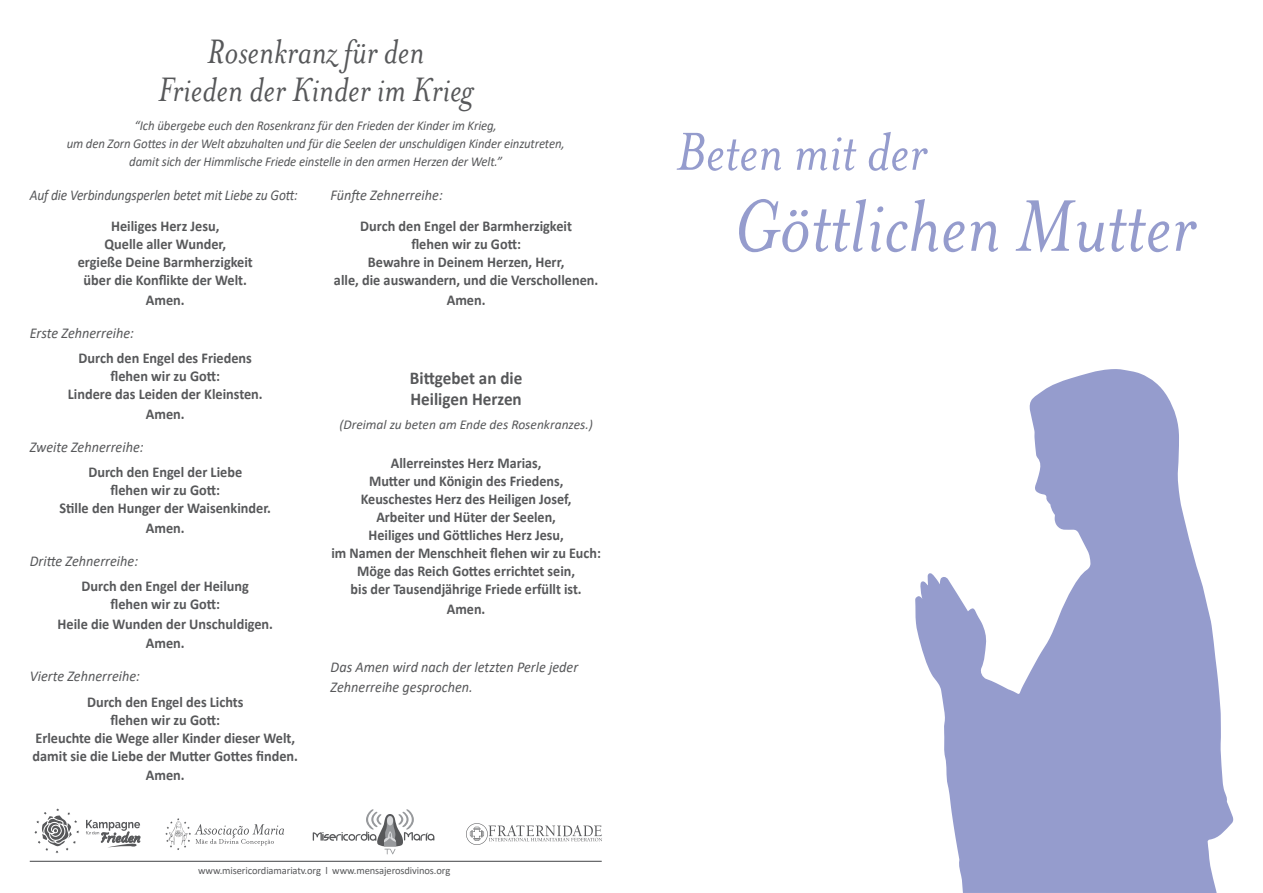
<style>
.page{position:relative;width:1263px;height:893px;background:#fff}
.page>*{position:absolute;margin:0;border:0;box-sizing:border-box;transform-origin:0 0}
.t1{font:italic 84px "Mrs Eaves OT";color:#959ccd}
.t2{font:italic 61.5px "Mrs Eaves OT";color:#959ccd}
.t3{font:italic 39px/37.5px "Mrs Eaves OT";color:#57585a;text-align:center;scale:.95 1}
.t4{font:700 18px/21px "Calibri";color:#57585a;scale:.95 1}
.t5{font:700 15px/18px "Calibri";color:#57585a;text-align:center;scale:.95 1}
.t6{font:700 15px/18px "Calibri";color:#57585a;text-align:center;scale:.94 1}
.t7{font:italic 15px/19.5px "Calibri";color:#57585a;scale:.95 1}
.t8{font:italic 15px "Calibri";color:#57585a;scale:.9 1}
.t9{font:italic 13.5px/18px "Calibri";letter-spacing:-.01em;color:#57585a;text-align:center;scale:.95 1}
.t10{font:italic 13.5px "Calibri";letter-spacing:-.01em;color:#57585a}
.t11{font:10.5px "Calibri";letter-spacing:-.01em;color:#57585a}
</style>
<div class="page">
<svg style="left:915px;top:369px;width:318px;height:524px;fill:#959ccd"></svg>
<svg style="left:313px;top:809px;width:121px;height:45px"></svg>
<hr style="left:30px;top:861px;width:572px;height:1px;background:#57585a">
<svg style="left:165px;top:818px;width:119px;height:32px"></svg>
<svg style="left:466px;top:823px;width:136px;height:22px"></svg>
<svg style="left:34px;top:808px;width:45px;height:45px"></svg>
<svg style="left:86px;top:820px;width:54px;height:27px"></svg>
<h3 class="t3" style="left:158px;top:33px;width:333px">Rosenkranz für den<br>Frieden der Kinder im Krieg</h3>
<p class="t9" style="left:67px;top:116px;width:526px">“Ich übergebe euch den Rosenkranz für den Frieden der Kinder im Krieg,<br>um den Zorn Gottes in der Welt abzuhalten und für die Seelen der unschuldigen Kinder einzutreten, damit sich der Himmlische Friede einstelle in den armen Herzen der Welt.”</p>
<p class="t8" style="left:30px;top:184px;width:299px">Auf die Verbindungsperlen betet mit Liebe zu Gott:</p>
<p class="t5" style="left:78px;top:217px;width:186px">Heiliges Herz Jesu,<br>Quelle aller Wunder,<br>ergieße Deine Barmherzigkeit über die Konflikte der Welt.</p>
<p class="t5" style="left:146px;top:290px;width:42px">Amen.</p>
<p class="t7" style="left:30px;top:322px;width:111px">Erste Zehnerreihe:</p>
<p class="t5" style="left:68px;top:349px;width:207px">Durch den Engel des Friedens flehen wir zu Gott:<br>Lindere das Leiden der Kleinsten.</p>
<p class="t5" style="left:146px;top:404px;width:42px">Amen.</p>
<p class="t7" style="left:30px;top:436px;width:121px">Zweite Zehnerreihe:</p>
<p class="t5" style="left:60px;top:463px;width:224px">Durch den Engel der Liebe<br>flehen wir zu Gott:<br>Stille den Hunger der Waisenkinder.</p>
<p class="t5" style="left:146px;top:518px;width:42px">Amen.</p>
<p class="t7" style="left:30px;top:550px;width:116px">Dritte Zehnerreihe:</p>
<p class="t5" style="left:82px;top:577px;width:178px">Durch den Engel der Heilung flehen wir zu Gott:</p>
<p class="t5" style="left:58px;top:614px;width:228px;line-height:19.5px">Heile die Wunden der Unschuldigen.<br>Amen.</p>
<p class="t7" style="left:30px;top:666px;width:118px">Vierte Zehnerreihe:</p>
<p class="t5" style="left:33px;top:692px;width:281px">Durch den Engel des Lichts<br>flehen wir zu Gott:<br>Erleuchte die Wege aller Kinder dieser Welt, damit sie die Liebe der Mutter Gottes finden.</p>
<p class="t5" style="left:146px;top:766px;width:42px">Amen.</p>
<p class="t7" style="left:331px;top:184px;width:120px">Fünfte Zehnerreihe:</p>
<p class="t5" style="left:334px;top:217px;width:280px">Durch den Engel der Barmherzigkeit<br>flehen wir zu Gott:<br>Bewahre in Deinem Herzen, Herr,<br>alle, die auswandern, und die Verschollenen.</p>
<p class="t5" style="left:447px;top:290px;width:42px">Amen.</p>
<p class="t4" style="left:410px;top:367px;width:120px">Bittgebet an die<br>Heiligen Herzen</p>
<p class="t10" style="left:339px;top:415px;width:255px">(Dreimal zu beten am Ende des Rosenkranzes.)</p>
<p class="t6" style="left:331px;top:454px;width:288px">Allerreinstes Herz Marias,<br>Mutter und Königin des Friedens,<br>Keuschestes Herz des Heiligen Josef,<br>Arbeiter und Hüter der Seelen,<br>Heiliges und Göttliches Herz Jesu,<br>im Namen der Menschheit flehen wir zu Euch:<br>Möge das Reich Gottes errichtet sein,<br>bis der Tausendjährige Friede erfüllt ist.</p>
<p class="t6" style="left:447px;top:599px;width:42px">Amen.</p>
<p class="t7" style="left:331px;top:657px;width:262px">Das Amen wird nach der letzten Perle jeder<br>Zehnerreihe gesprochen.</p>
<p class="t11" style="left:198px;top:863px;width:254px">www.misericordiamariatv.org l www.mensajerosdivinos.org</p>
<h2 class="t2" style="left:676px;top:118px;width:252px">Beten mit der</h2>
<h1 class="t1" style="left:732px;top:180px;width:464px">Göttlichen Mutter</h1>
</div>
